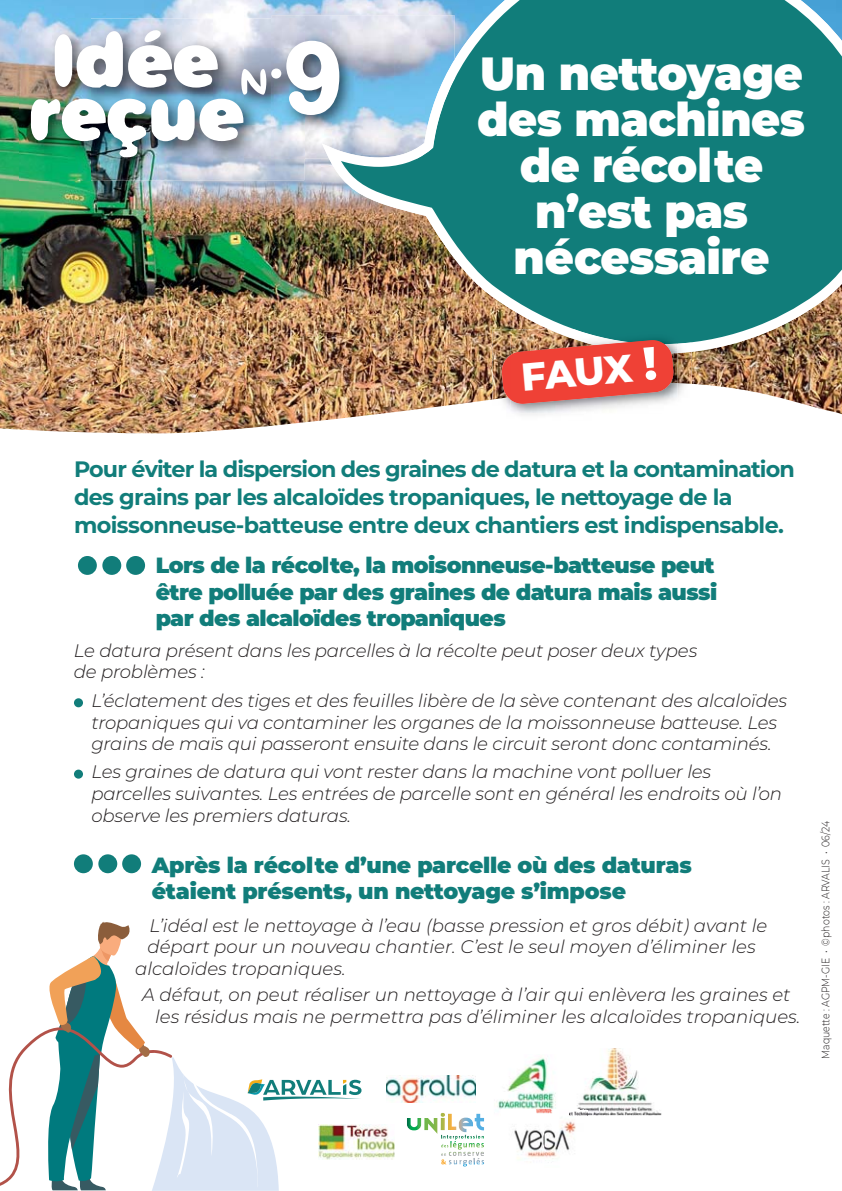
<style>
.page{position:relative;width:842px;height:1191px;background:#fff}
.page>*{position:absolute;margin:0;border:0;box-sizing:border-box;transform-origin:0 0}
.t1{font:900 46.4px/46px "Montserrat";letter-spacing:-.01em;color:#fff;text-align:center;scale:.96 1}
.t2{font:800 39px "Montserrat";color:#fff}
.t3{font:700 22.2px/28px "Montserrat";letter-spacing:-.03em;color:#117d7a}
.t4{font:900 22px/26.4px "Montserrat";letter-spacing:-.025em;color:#117d7a}
.t5{font:italic 300 18.2px/21.8px "Montserrat";letter-spacing:-.01em;color:#231f20}
.t6{font:300 11px "Montserrat";color:#231f20;scale:.85 1}
.s1{font-size:46.4px}
</style>
<div class="page">
<img style="left:0;top:0;width:842px;height:433px">
<img style="left:331px;top:353px;width:511px;height:29px">
<img style="left:322px;top:0;width:520px;height:353px">
<img style="left:19px;top:19px;width:285px;height:161px">
<img style="left:272px;top:15px;width:183px;height:143px">
<img style="left:322px;top:59px;width:133px;height:99px">
<img style="left:272px;top:19px;width:32px;height:139px">
<img style="left:31px;top:29px;width:235px;height:128px">
<div style="left:271px;top:68px;width:10px;height:11px;background:#fff;border-radius:50%"></div>
<svg style="left:286px;top:41px;width:53px;height:74px"></svg>
<div style="left:126px;top:556px;width:19px;height:19px;background:#117d7a;border-radius:50%"></div>
<div style="left:102px;top:556px;width:19px;height:19px;background:#117d7a;border-radius:50%"></div>
<div style="left:78px;top:556px;width:19px;height:19px;background:#117d7a;border-radius:50%"></div>
<div style="left:122px;top:854px;width:19px;height:19px;background:#117d7a;border-radius:50%"></div>
<div style="left:98px;top:854px;width:19px;height:19px;background:#117d7a;border-radius:50%"></div>
<div style="left:74px;top:854px;width:19px;height:19px;background:#117d7a;border-radius:50%"></div>
<img style="left:492px;top:399px;width:200px;height:21px">
<img style="left:492px;top:329px;width:200px;height:70px">
<img style="left:549px;top:329px;width:143px;height:24px">
<svg style="left:501px;top:339px;width:9px;height:65px"></svg>
<img style="left:510px;top:334px;width:167px;height:70px">
<img style="left:560px;top:334px;width:117px;height:19px">
<img style="left:510px;top:340px;width:164px;height:64px">
<div style="left:74px;top:698px;width:9px;height:9px;background:#117d7a;border-radius:50%"></div>
<div style="left:74px;top:769px;width:9px;height:9px;background:#117d7a;border-radius:50%"></div>
<svg style="left:407px;top:1112px;width:77px;height:54px"></svg>
<img style="left:497px;top:1057px;width:59px;height:52px">
<img style="left:577px;top:1048px;width:84px;height:67px">
<img style="left:361px;top:1124px;width:34px;height:35px">
<img style="left:386px;top:1075px;width:90px;height:27px">
<img style="left:514px;top:1129px;width:30px;height:30px">
<img style="left:544px;top:1112px;width:43px;height:47px">
<img style="left:536px;top:1109px;width:21px;height:9px">
<img style="left:570px;top:1109px;width:17px;height:6px">
<svg style="left:0;top:921px;width:361px;height:270px"></svg>
<h1 class="t1" style="left:477px;top:53px;width:343px">Un nettoyage des machines de récolte n’est pas nécessaire</h1>
<h2 class="t2" style="left:519px;top:355px;width:138px;rotate:-5deg">FAUX <span class="s1">!</span></h2>
<p class="t3" style="left:74px;top:456px;width:722px">Pour éviter la dispersion des graines de datura et la contamination des grains par les alcaloïdes tropaniques, le nettoyage de la moissonneuse-batteuse entre deux chantiers est indispensable.</p>
<p class="t4" style="left:156px;top:554px;width:563px">Lors de la récolte, la moisonneuse-batteuse peut être polluée par des graines de datura mais aussi par des alcaloïdes tropaniques</p>
<p class="t5" style="left:74px;top:640px;width:625px">Le datura présent dans les parcelles à la récolte peut poser deux types de problèmes :</p>
<p class="t5" style="left:91px;top:690px;width:697px">L’éclatement des tiges et des feuilles libère de la sève contenant des alcaloïdes tropaniques qui va contaminer les organes de la moissonneuse batteuse. Les grains de maïs qui passeront ensuite dans le circuit seront donc contaminés.</p>
<p class="t5" style="left:91px;top:762px;width:692px">Les graines de datura qui vont rester dans la machine vont polluer les parcelles suivantes. Les entrées de parcelle sont en général les endroits où l’on observe les premiers daturas.</p>
<p class="t4" style="left:152px;top:853px;width:541px">Après la récolte d’une parcelle où des daturas étaient présents, un nettoyage s’impose</p>
<p class="t5" style="left:150px;top:915px;width:619px">L’idéal est le nettoyage à l’eau (basse pression et gros débit) avant le</p>
<p class="t5" style="left:147px;top:937px;width:610px">départ pour un nouveau chantier. C’est le seul moyen d’éliminer les</p>
<p class="t5" style="left:135px;top:959px;width:212px">alcaloïdes tropaniques.</p>
<p class="t5" style="left:155px;top:985px;width:647px;text-indent:-13px">A défaut, on peut réaliser un nettoyage à l’air qui enlèvera les graines et les résidus mais ne permettra pas d’éliminer les alcaloïdes tropaniques.</p>
<p class="t6" style="left:819px;top:1058px;width:281px;rotate:-90deg">Maquette : AGPM-GIE • ©photos : ARVALIS • 06/24</p>
</div>
